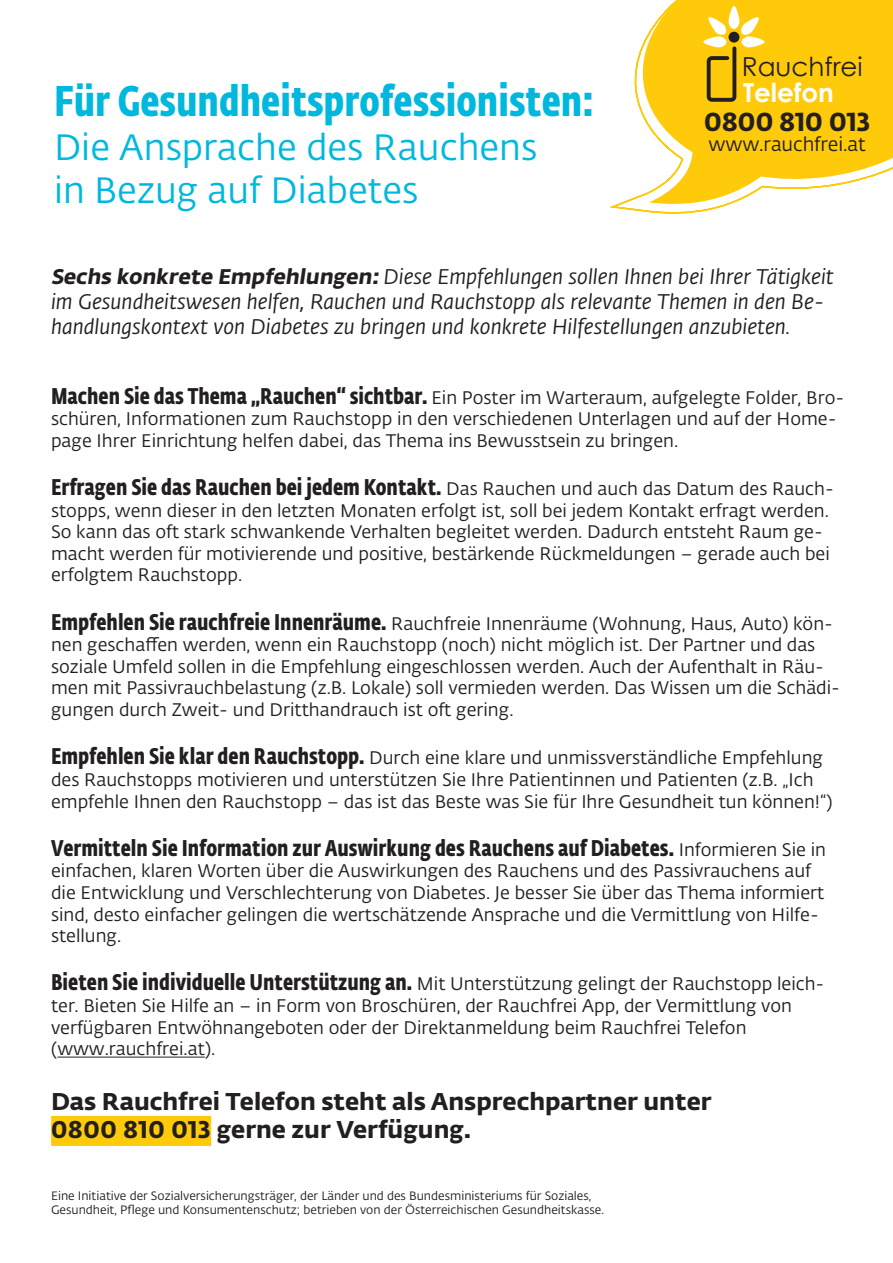
<style>
.page{position:relative;width:893px;height:1263px;background:#fff}
.page>*{position:absolute;margin:0;border:0;box-sizing:border-box;transform-origin:0 0}
.t1{font:700 42.6px "Fe Sa Cond Alt Std";color:#00b8de}
.t2{font:36.15px/43.5px "Fedra Sans Alt Std";color:#00b8de}
.t3{font:26.25px "Century Gothic";color:#231f20}
.t4{font:700 26.25px "Century Gothic";color:#fff}
.t5{font:700 25.8px "Fedra Sans Alt Std";letter-spacing:.01em;color:#231f20}
.t6{font:25.8px "Century Gothic";letter-spacing:-.05em;color:#231f20}
.t7{font:700 24px/28.8px "Fedra Sans Alt Std";color:#231f20}
.t8{font:700 22.5px "Fe Sa Cond Alt Std";color:#231f20}
.t9{font:italic 21px/25.2px "Fedra Sans Alt Std";color:#231f20}
.t10{font:19.35px "Fedra Sans Alt Std";letter-spacing:-.005em;color:#231f20}
.t11{font:18px/21.6px "Fedra Sans Alt Std";color:#231f20}
.t12{font:12px/14.4px "Fedra Sans Alt Std";color:#231f20}
.s1{font-weight:700;font-style:normal}
.s2{font-family:"Fe Sa Cond Alt Std";font-weight:700;font-size:22.5px}
.s3{font-family:"Fedra Sans Alt Std";font-weight:400;font-size:18px}
</style>
<div class="page">
<svg style="left:610px;top:67px;width:204px;height:147px"></svg>
<svg style="left:636px;top:0;width:257px;height:188px;background:#fed026"></svg>
<svg style="left:649px;top:131px;width:137px;height:81px"></svg>
<svg style="left:872px;top:4px;width:1px;height:102px"></svg>
<svg style="left:703px;top:6px;width:62px;height:98px;background:#e7c02f"></svg>
<hr style="left:57px;top:1057px;width:148px;height:1px;background:#231f20">
<div style="left:51px;top:1116px;width:160px;height:30px;background:#feca0a"></div>
<h1 class="t1" style="left:54px;top:75px;width:541px">Für Gesundheitsprofessionisten:</h1>
<h2 class="t2" style="left:54px;top:126px;width:485px">Die Ansprache des Rauchens in Bezug auf Diabetes</h2>
<h3 class="t3" style="left:742px;top:48px;width:123px">Rauchfrei</h3>
<h3 class="t4" style="left:743px;top:72px;width:92px">Telefon</h3>
<h3 class="t5" style="left:704px;top:105px;width:167px">0800 810 013</h3>
<p class="t10" style="left:708px;top:133px;width:159px">www.rauchfrei.at</p>
<h3 class="t6" style="left:775px;top:103px;width:90px">810 013</h3>
<p class="t9" style="left:51px;top:264px;width:784px"><span class="s1">Sechs konkrete Empfehlungen:</span>Diese Empfehlungen sollen Ihnen bei Ihrer Tätigkeit im Gesundheitswesen helfen, Rauchen und Rauchstopp als relevante Themen in den Be&shy;handlungskontext von Diabetes zu bringen und konkrete Hilfestellungen anzubieten.</p>
<p class="t11" style="left:51px;top:387px;width:795px"><span class="s2">Machen Sie das Thema „Rauchen“ sichtbar.</span> Ein Poster im Warteraum, aufgelegte Folder, Bro&shy;schüren, Informationen zum Rauchstopp in den verschiedenen Unterlagen und auf der Home&shy;page Ihrer Einrichtung helfen dabei, das Thema ins Bewusstsein zu bringen.</p>
<p class="t8" style="left:51px;top:473px;width:784px">Erfragen Sie das Rauchen bei jedem Kontakt. <span class="s3">Das Rauchen und auch das Datum des Rauch-</span></p>
<p class="t11" style="left:51px;top:500px;width:780px">stopps, wenn dieser in den letzten Monaten erfolgt ist, soll bei jedem Kontakt erfragt werden.<br>So kann das oft stark schwankende Verhalten begleitet werden. Dadurch entsteht Raum ge&shy;macht werden für motivierende und positive, bestärkende Rückmeldungen – gerade auch bei erfolgtem Rauchstopp.</p>
<p class="t11" style="left:51px;top:613px;width:791px"><span class="s2">Empfehlen Sie rauchfreie Innenräume.</span> Rauchfreie Innenräume (Wohnung, Haus, Auto) kön&shy;nen geschaffen werden, wenn ein Rauchstopp (noch) nicht möglich ist. Der Partner und das soziale Umfeld sollen in die Empfehlung eingeschlossen werden. Auch der Aufenthalt in Räu&shy;men mit Passivrauchbelastung (z.B. Lokale) soll vermieden werden. Das Wissen um die Schädi&shy;gungen durch Zweit- und Dritthandrauch ist oft gering.</p>
<p class="t11" style="left:51px;top:747px;width:783px"><span class="s2">Empfehlen Sie klar den Rauchstopp.</span> Durch eine klare und unmissverständliche Empfehlung des Rauchstopps motivieren und unterstützen Sie Ihre Patientinnen und Patienten (z.B. „Ich empfehle Ihnen den Rauchstopp – das ist das Beste was Sie für Ihre Gesundheit tun können!“)</p>
<p class="t8" style="left:51px;top:834px;width:776px">Vermitteln Sie Information zur Auswirkung des Rauchens auf Diabetes. <span class="s3">Informieren Sie in</span></p>
<p class="t11" style="left:51px;top:860px;width:775px">einfachen, klaren Worten über die Auswirkungen des Rauchens und des Passivrauchens auf die Entwicklung und Verschlechterung von Diabetes. Je besser Sie über das Thema informiert sind, desto einfacher gelingen die wertschätzende Ansprache und die Vermittlung von Hilfe&shy;stellung.</p>
<p class="t11" style="left:51px;top:974px;width:775px"><span class="s2">Bieten Sie individuelle Unterstützung an.</span> Mit Unterstützung gelingt der Rauchstopp leich&shy;ter. Bieten Sie Hilfe an – in Form von Broschüren, der Rauchfrei App, der Vermittlung von verfügbaren Entwöhnangeboten oder der Direktanmeldung beim Rauchfrei Telefon (www.rauchfrei.at).</p>
<h3 class="t7" style="left:51px;top:1087px;width:662px">Das Rauchfrei Telefon steht als Ansprechpartner unter<br>0800 810 013 gerne zur Verfügung.</h3>
<p class="t12" style="left:51px;top:1188px;width:555px">Eine Initiative der Sozialversicherungsträger, der Länder und des Bundesministeriums für Soziales,<br>Gesundheit, Pflege und Konsumentenschutz; betrieben von der Österreichischen Gesundheitskasse.</p>
</div>
